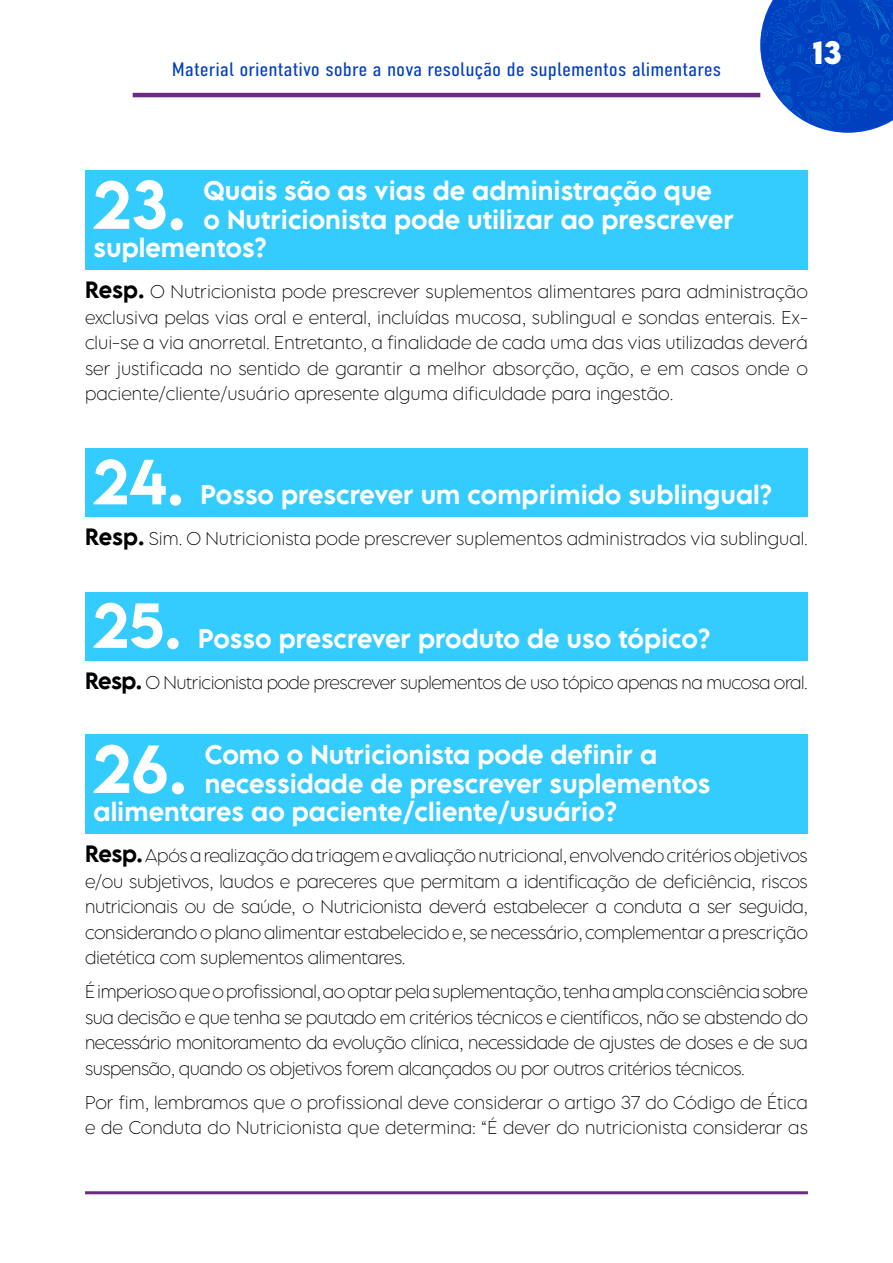
<style>
.page{position:relative;width:893px;height:1263px;background:#fff}
.page>*{position:absolute;margin:0;border:0;box-sizing:border-box;transform-origin:0 0}
.t1{font:500 60.15px "LEMONMILK Pro FTR";color:#fff}
.t2{font:500 56.4px "LEMONMILK Pro FTR";color:#fff}
.t3{font:700 28.5px "LEMONMILK Pro FTR";color:#fff}
.t4{font:500 24px "LEMONMILK Pro FTR";color:#fff}
.t5{font:300 19.5px "DIN Condensed";color:#003fbe;scale:1.16 1}
.t6{font:200 16.5px/25.5px "LEMONMILK Pro FTR";color:#000;text-align:justify}
.t7{font:200 16.5px "LEMONMILK Pro FTR";letter-spacing:-.03em;color:#000}
.s1{font-weight:500;font-size:21px}
</style>
<div class="page">
<div style="left:85px;top:170px;width:723px;height:100px;background:#34cbff"></div>
<div style="left:85px;top:449px;width:723px;height:68px;background:#34cbff"></div>
<div style="left:85px;top:592px;width:723px;height:69px;background:#34cbff"></div>
<div style="left:85px;top:734px;width:723px;height:100px;background:#34cbff"></div>
<hr style="left:85px;top:1191px;width:723px;height:3px;background:#6b2b82">
<hr style="left:133px;top:93px;width:627px;height:4px;background:#6b2b82">
<svg style="left:760px;top:0;width:133px;height:133px;background:#1e5bc7"></svg>
<p class="t5" style="left:172px;top:59px;width:475px">Material orientativo sobre a nova resolução de suplementos alimentares</p>
<h3 class="t3" style="left:812px;top:33px;width:31px">13</h3>
<h1 class="t1" style="left:91px;top:165px;width:96px">23.</h1>
<h3 class="t4" style="left:204px;top:175px;width:510px">Quais são as vias de administração que</h3>
<h3 class="t4" style="left:204px;top:204px;width:532px">o Nutricionista pode utilizar ao prescrever</h3>
<h3 class="t4" style="left:94px;top:232px;width:175px">suplementos?</h3>
<p class="t6" style="left:85px;top:279px;width:724px"><span class="s1">Resp.</span> O Nutricionista pode prescrever suplementos alimentares para administração exclusiva pelas vias oral e enteral, incluídas mucosa, sublingual e sondas enterais. Ex&shy;clui-se a via anorretal. Entretanto, a finalidade de cada uma das vias utilizadas deverá ser justificada no sentido de garantir a melhor absorção, ação, e em casos onde o paciente/cliente/usuário apresente alguma dificuldade para ingestão.</p>
<h2 class="t2" style="left:92px;top:445px;width:94px">24.</h2>
<h3 class="t4" style="left:201px;top:479px;width:573px">Posso prescrever um comprimido sublingual?</h3>
<p class="t6" style="left:85px;top:526px;width:724px"><span class="s1">Resp.</span> Sim. O Nutricionista pode prescrever suplementos administrados via sublingual.</p>
<h2 class="t2" style="left:92px;top:588px;width:91px">25.</h2>
<h3 class="t4" style="left:198px;top:622px;width:514px">Posso prescrever produto de uso tópico?</h3>
<p class="t7" style="left:85px;top:671px;width:724px"><span class="s1">Resp.</span> O Nutricionista pode prescrever suplementos de uso tópico apenas na mucosa oral.</p>
<h1 class="t1" style="left:91px;top:729px;width:97px">26.</h1>
<h3 class="t4" style="left:205px;top:739px;width:454px">Como o Nutricionista pode definir a</h3>
<h3 class="t4" style="left:205px;top:767px;width:507px">necessidade de prescrever suplementos</h3>
<h3 class="t4" style="left:94px;top:796px;width:525px">alimentares ao paciente/cliente/usuário?</h3>
<p class="t6" style="left:85px;top:843px;width:724px"><span class="s1">Resp.</span> Após a realização da triagem e avaliação nutricional, envolvendo critérios objetivos e/ou subjetivos, laudos e pareceres que permitam a identificação de deficiência, riscos nutricionais ou de saúde, o Nutricionista deverá estabelecer a conduta a ser seguida, considerando o plano alimentar estabelecido e, se necessário, complementar a prescrição dietética com suplementos alimentares.</p>
<p class="t6" style="left:85px;top:979px;width:724px">É imperioso que o profissional, ao optar pela suplementação, tenha ampla consciência sobre sua decisão e que tenha se pautado em critérios técnicos e científicos, não se abstendo do necessário monitoramento da evolução clínica, necessidade de ajustes de doses e de sua suspensão, quando os objetivos forem alcançados ou por outros critérios técnicos.</p>
<p class="t6" style="left:85px;top:1089px;width:724px">Por fim, lembramos que o profissional deve considerar o artigo 37 do Código de Ética e de Conduta do Nutricionista que determina: “É dever do nutricionista considerar as</p>
</div>
